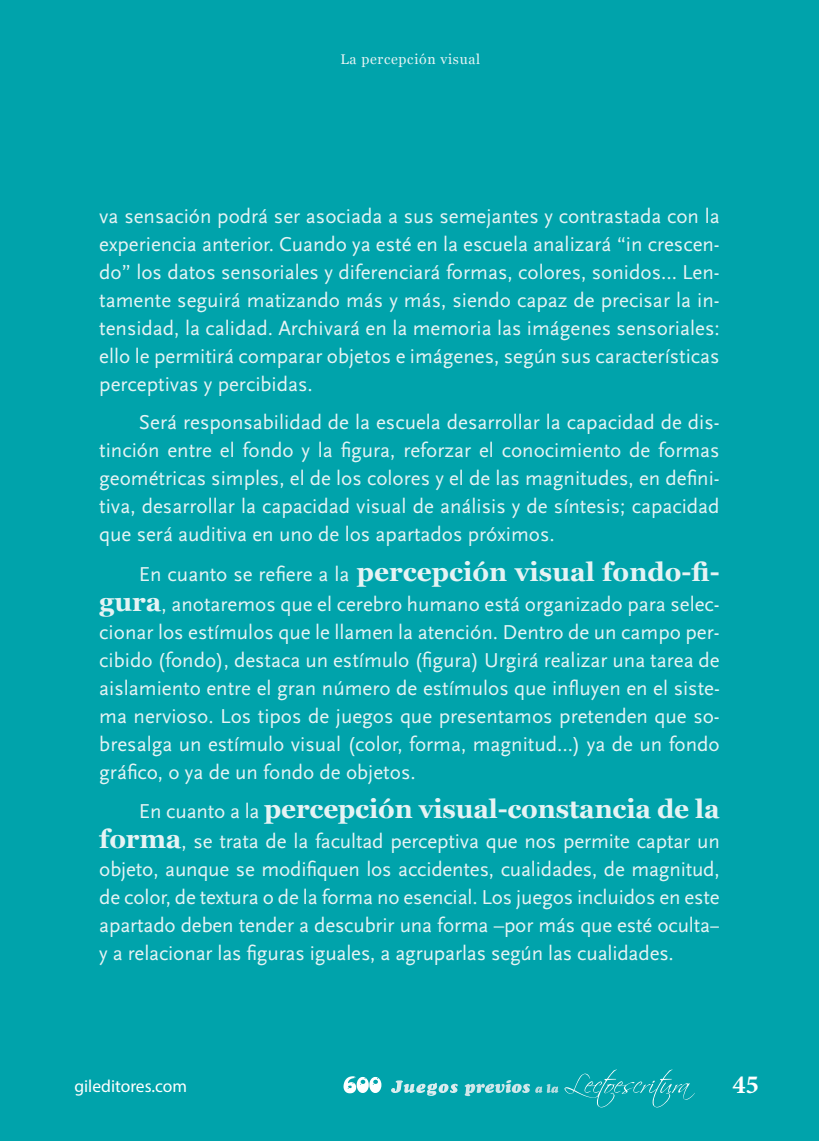
<style>
.page{position:relative;width:819px;height:1141px;background:#00a3ab}
.page>*{position:absolute;margin:0;border:0;box-sizing:border-box;transform-origin:0 0}
.t1{font:700 26.25px "Georgia";letter-spacing:-.005em;color:#e5f3f4}
.t2{font:700 26.25px "Minion Pro";color:#fff}
.t3{font:21px/28px "Scala Sans";color:#e5f3f4;text-align:justify}
.t4{font:17.5px "Myriad Pro";color:#fff}
.t5{font:14px "Georgia";letter-spacing:.05em;color:#e5f3f4}
.s1{font-family:"Scala Sans";font-weight:400;font-size:21px}
.s2{font-family:"Georgia";font-weight:700;font-size:26.25px}
</style>
<div class="page">
<svg style="left:343px;top:1076px;width:38px;height:17px"></svg>
<svg style="left:391px;top:1080px;width:67px;height:16px"></svg>
<svg style="left:464px;top:1080px;width:94px;height:16px"></svg>
<svg style="left:564px;top:1070px;width:130px;height:37px"></svg>
<p class="t5" style="left:340px;top:52px;width:141px">La percepción visual</p>
<p class="t3" style="left:99px;top:203px;width:622px">va sensación podrá ser asociada a sus semejantes y contrastada con la experiencia anterior. Cuando ya esté en la escuela analizará “in crescen&shy;do” los datos sensoriales y diferenciará formas, colores, sonidos… Len&shy;tamente seguirá matizando más y más, siendo capaz de precisar la in&shy;tensidad, la calidad. Archivará en la memoria las imágenes sensoriales: ello le permitirá comparar objetos e imágenes, según sus características perceptivas y percibidas.</p>
<p class="t3" style="left:99px;top:409px;width:622px;text-indent:40px">Será responsabilidad de la escuela desarrollar la capacidad de dis&shy;tinción entre el fondo y la figura, reforzar el conocimiento de formas geométricas simples, el de los colores y el de las magnitudes, en defini&shy;tiva, desarrollar la capacidad visual de análisis y de síntesis; capacidad que será auditiva en uno de los apartados próximos.</p>
<p class="t1" style="left:139px;top:557px;width:582px"><span class="s1">En cuanto se refiere a la</span> percepción visual fondo-fi-</p>
<p class="t3" style="left:99px;top:590px;width:622px"><span class="s2">gura</span>, anotaremos que el cerebro humano está organizado para selec&shy;cionar los estímulos que le llamen la atención. Dentro de un campo per&shy;cibido (fondo), destaca un estímulo (figura) Urgirá realizar una tarea de aislamiento entre el gran número de estímulos que influyen en el siste&shy;ma nervioso. Los tipos de juegos que presentamos pretenden que so&shy;bresalga un estímulo visual (color, forma, magnitud…) ya de un fondo gráfico, o ya de un fondo de objetos.</p>
<p class="t1" style="left:139px;top:794px;width:582px"><span class="s1">En cuanto a la</span> percepción visual-constancia de la</p>
<p class="t3" style="left:99px;top:828px;width:622px"><span class="s2">forma</span>, se trata de la facultad perceptiva que nos permite captar un objeto, aunque se modifiquen los accidentes, cualidades, de magnitud, de color, de textura o de la forma no esencial. Los juegos incluidos en este apartado deben tender a descubrir una forma –por más que esté oculta− y a relacionar las figuras iguales, a agruparlas según las cualidades.</p>
<p class="t4" style="left:74px;top:1076px;width:114px">gileditores.com</p>
<p class="t2" style="left:732px;top:1066px;width:28px">45</p>
</div>
